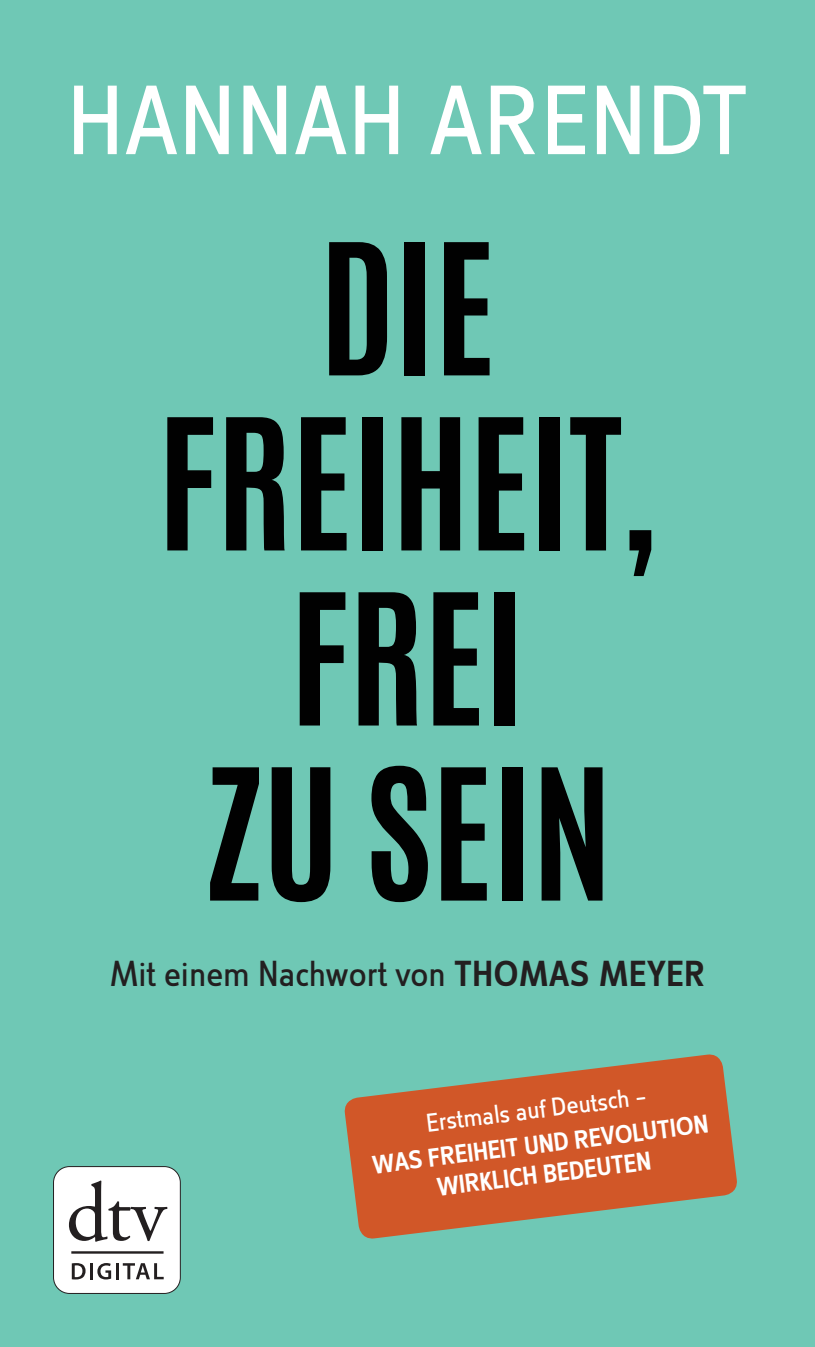
<style>
.page{position:relative;width:815px;height:1347px;background:#fff}
.page>*{position:absolute;margin:0;border:0;box-sizing:border-box;transform-origin:0 0}
.t1{font:700 155px/175px "Antonio";letter-spacing:-.01em;color:#010101;text-align:center}
.t2{font:95px "Cst Berlin West";letter-spacing:.015em;color:#fff}
.t3{font:35px "Cst Berlin West";color:#231f20}
.t4{font:500 25px/30px "Cst Berlin West";color:#fff;text-align:center}
.t5{font:25px "Cst Berlin West Regular Tf";color:#fff}
.s1{font-weight:500}
</style>
<div class="page">
<div style="left:0;top:0;width:815px;height:1346px;background:#6fc8b5"></div>
<svg style="left:344px;top:1054px;width:393px;height:185px;fill:#d15728"></svg>
<div style="left:54px;top:1166px;width:126px;height:127px;background:#fff;border-radius:16px"></div>
<div style="left:53px;top:1166px;width:128px;height:127px;border:1px solid #231f20;border-radius:16px"></div>
<svg style="left:69px;top:1180px;width:99px;height:73px"></svg>
<svg style="left:72px;top:1263px;width:14px;height:16px"></svg>
<hr style="left:90px;top:1263px;width:3px;height:16px;background:#231f20">
<svg style="left:97px;top:1263px;width:14px;height:16px"></svg>
<hr style="left:116px;top:1263px;width:3px;height:16px;background:#231f20">
<svg style="left:123px;top:1263px;width:41px;height:16px"></svg>
<h2 class="t2" style="left:67px;top:69px;width:683px">HANNAH ARENDT</h2>
<h1 class="t1" style="left:157px;top:224px;width:502px">DIE<br>FREIHEIT,<br>FREI<br>ZU SEIN</h1>
<h3 class="t3" style="left:110px;top:954px;width:597px">Mit einem Nachwort von <span class="s1">THOMAS MEYER</span></h3>
<p class="t5" style="left:425px;top:1109px;width:223px;rotate:-7deg">Erstmals auf Deutsch –</p>
<p class="t4" style="left:371px;top:1149px;width:339px;rotate:-7deg">WAS FREIHEIT UND REVOLUTION<br>WIRKLICH BEDEUTEN</p>
</div>
